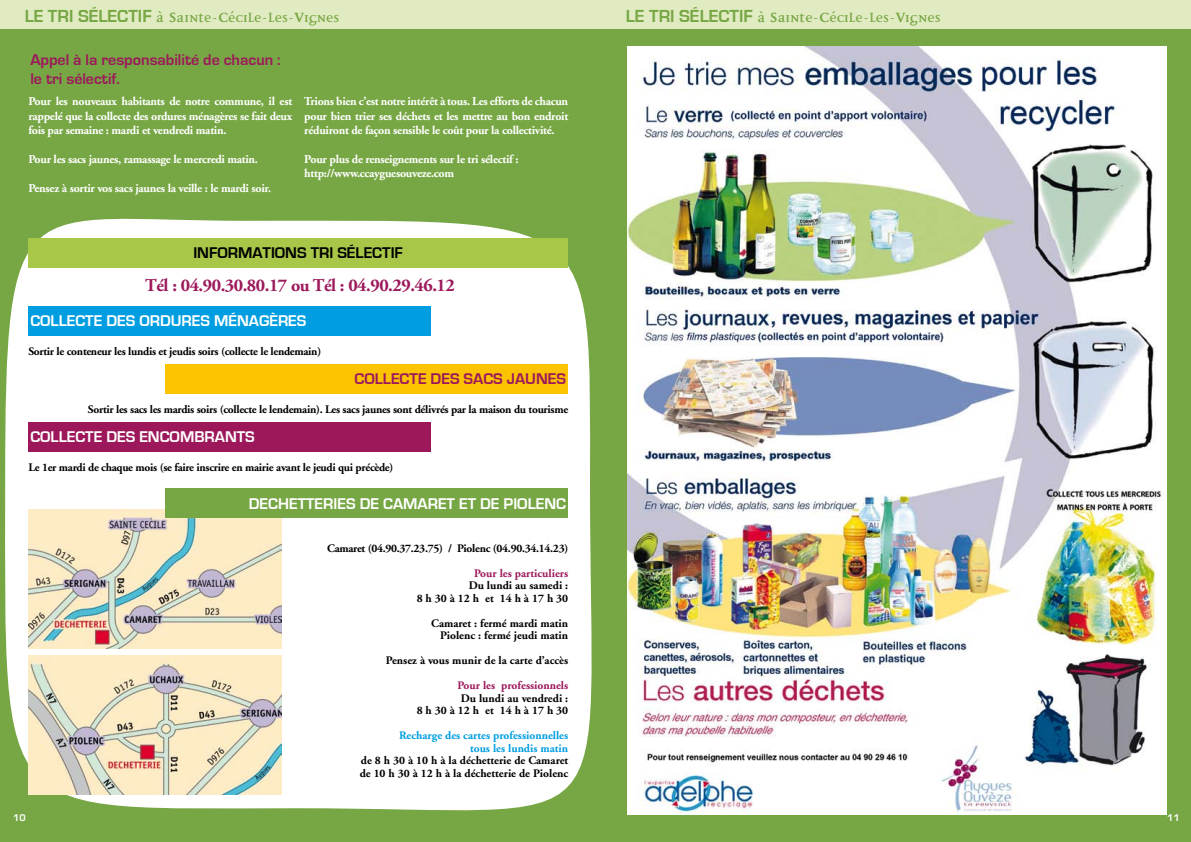
<style>
.page{position:relative;width:1191px;height:842px;background:#77a744}
.page>*{position:absolute;margin:0;border:0;box-sizing:border-box;transform-origin:0 0}
.t1{font:700 18px "Disturbance";color:#77a744}
.t2{font:700 18px "Adobe Garamond";letter-spacing:-.025em;color:#9c185b}
.t3{font:700 16px "Eurostile";color:#fff}
.t4{font:700 16px/19.2px "Eurostile";color:#9c185b}
.t5{font:700 16px "Eurostile";color:#000}
.t6{font:700 12px/14.4px "Adobe Garamond";letter-spacing:-.025em;color:#fff;text-align:justify}
.t7{font:700 11.5px "Adobe Garamond";letter-spacing:-.025em;color:#000}
.t8{font:700 11.5px/12.5px "Adobe Garamond";color:#000;text-align:right}
.t9{font:700 11.5px/12.5px "Adobe Garamond";color:#009ee0;text-align:right}
.t10{font:700 11.5px "Adobe Garamond";color:#9c185b}
.t11{font:700 10px "Eurostile";color:#fff}
.s1{font-family:"Eurostile"}
.s2{font-size:24px}
</style>
<div class="page">
<img style="left:627px;top:47px;width:539px;height:768px">
<div style="left:0;top:0;width:1191px;height:28px;background:#e1ebc2"></div>
<svg style="left:5px;top:179px;width:626px;height:636px;fill:#fff"></svg>
<div style="left:28px;top:306px;width:403px;height:30px;background:#009ee0"></div>
<div style="left:166px;top:364px;width:402px;height:30px;background:#fcc300"></div>
<div style="left:28px;top:422px;width:403px;height:30px;background:#9c185b"></div>
<div style="left:28px;top:238px;width:540px;height:30px;background:#a8c748"></div>
<img style="left:28px;top:509px;width:254px;height:139px">
<img style="left:28px;top:655px;width:254px;height:139px">
<svg style="left:166px;top:489px;width:402px;height:29px"></svg>
<h1 class="t1" style="left:25px;top:9px;width:316px"><span class="s1">LE tri sélectif</span> à <span class="s2">S</span>ainte-<span class="s2">C</span>écile-les-<span class="s2">V</span>ignes</h1>
<h2 class="t4" style="left:30px;top:50px;width:252px">Appel à la responsabilité de chacun : le tri sélectif.</h2>
<p class="t6" style="left:28px;top:94px;width:265px">Pour les nouveaux habitants de notre commune, il est rappelé que la collecte des ordures ménagères se fait deux fois par semaine : mardi et vendredi matin.</p>
<p class="t6" style="left:28px;top:152px;width:231px">Pour les sacs jaunes, ramassage le mercredi matin.</p>
<p class="t6" style="left:28px;top:181px;width:244px">Pensez à sortir vos sacs jaunes la veille : le mardi soir.</p>
<p class="t6" style="left:304px;top:94px;width:266px">Trions bien c’est notre intérêt à tous. Les efforts de chacun pour bien trier ses déchets et les mettre au bon endroit réduiront de façon sensible le coût pour la collectivité.</p>
<p class="t6" style="left:304px;top:152px;width:216px">Pour plus de renseignements sur le tri sélectif : http://www.ccayguesouveze.com</p>
<h2 class="t5" style="left:193px;top:244px;width:204px">INFORMATIONS TRI SÉLECTIF</h2>
<h1 class="t2" style="left:145px;top:275px;width:311px">Tél : 04.90.30.80.17 ou Tél : 04.90.29.46.12</h1>
<h2 class="t3" style="left:30px;top:312px;width:87px">COLLECTE DES</h2>
<h2 class="t3" style="left:139px;top:312px;width:159px">ORDURES MÉNAGÈRES</h2>
<p class="t7" style="left:28px;top:345px;width:294px">Sortir le conteneur les lundis et jeudis soirs (collecte le lendemain)</p>
<h2 class="t4" style="left:355px;top:370px;width:87px">COLLECTE DES</h2>
<h2 class="t4" style="left:463px;top:370px;width:83px">SACS JAUNES</h2>
<p class="t7" style="left:88px;top:403px;width:482px">Sortir les sacs les mardis soirs (collecte le lendemain). Les sacs jaunes sont délivrés par la maison du tourisme</p>
<h2 class="t3" style="left:30px;top:428px;width:87px">COLLECTE DES</h2>
<h2 class="t3" style="left:139px;top:428px;width:11px">ENC</h2>
<h2 class="t3" style="left:170px;top:428px;width:86px">OMBRANTS</h2>
<p class="t7" style="left:28px;top:461px;width:366px">Le 1er mardi de chaque mois (se faire inscrire en mairie avant le jeudi qui précède)</p>
<h2 class="t3" style="left:249px;top:495px;width:298px">DECHETTERIES DE CAMARET ET DE PIOLENC</h2>
<p class="t11" style="left:13px;top:812px;width:14px">10</p>
<p class="t7" style="left:327px;top:542px;width:243px">Camaret (04.90.37.23.75) / Piolenc (04.90.34.14.23)</p>
<p class="t10" style="left:474px;top:567px;width:96px">Pour les particuliers</p>
<p class="t8" style="left:417px;top:579px;width:153px">Du lundi au samedi :<br>8 h 30 à 12 h et 14 h à 17 h 30</p>
<p class="t8" style="left:431px;top:617px;width:138px">Camaret : fermé mardi matin<br>Piolenc : fermé jeudi matin</p>
<p class="t8" style="left:386px;top:654px;width:184px">Pensez à vous munir de la carte d’accès</p>
<p class="t10" style="left:457px;top:679px;width:112px">Pour les professionnels</p>
<p class="t8" style="left:417px;top:692px;width:153px">Du lundi au vendredi :<br>8 h 30 à 12 h et 14 h à 17 h 30</p>
<p class="t9" style="left:399px;top:729px;width:171px">Recharge des cartes professionnelles tous les lundis matin</p>
<p class="t8" style="left:360px;top:754px;width:210px;text-align:left">de 8 h 30 à 10 h à la déchetterie de Camaret de 10 h 30 à 12 h à la déchetterie de Piolenc</p>
<h1 class="t1" style="left:626px;top:9px;width:316px"><span class="s1">LE tri sélectif</span> à <span class="s2">S</span>ainte-<span class="s2">C</span>écile-les-<span class="s2">V</span>ignes</h1>
<p class="t11" style="left:1167px;top:812px;width:14px">11</p>
</div>
